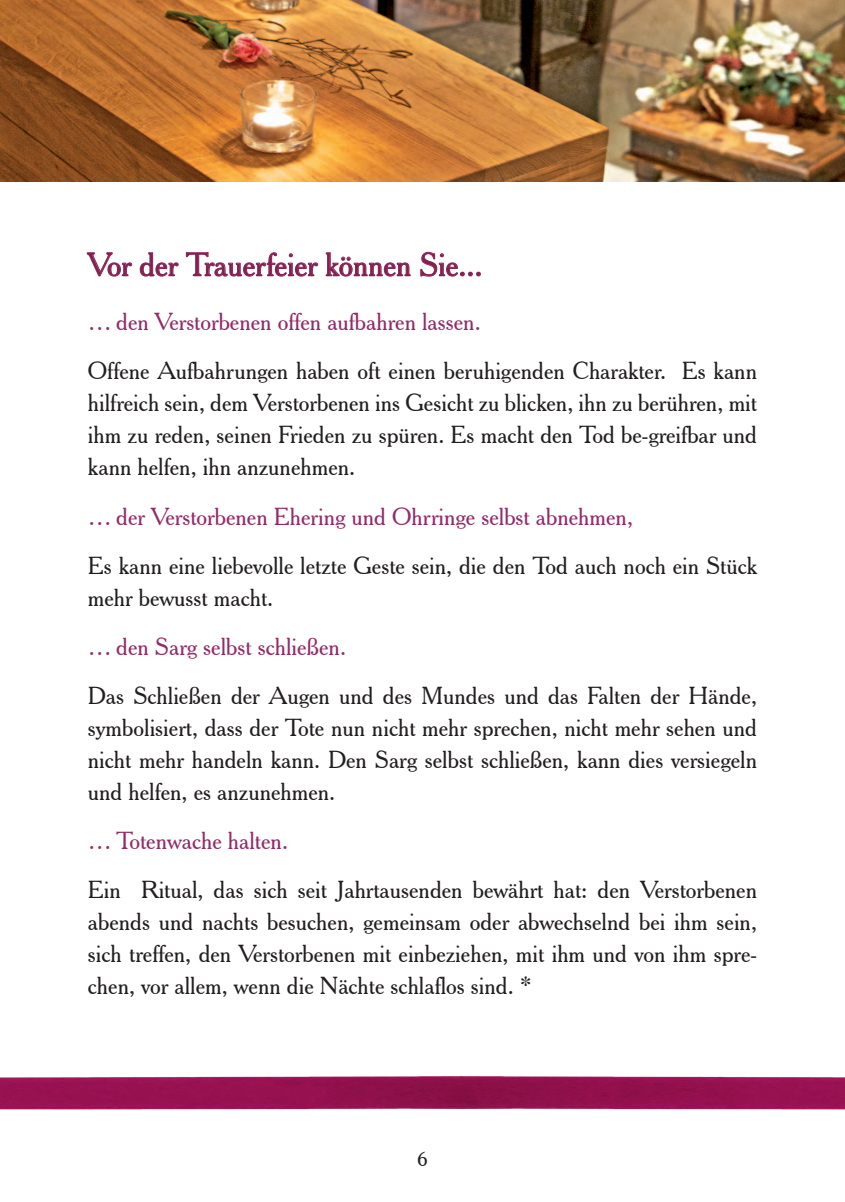
<style>
.page{position:relative;width:845px;height:1202px;background:#fff}
.page>*{position:absolute;margin:0;border:0;box-sizing:border-box;transform-origin:0 0}
.Überschrift_rechts{font:32px "Cheltenham BT";color:#82214c}
.t1{font:24px/32px "Cheltenham BT";color:#231f20;text-align:justify}
.t2{font:24px "Cheltenham BT";color:#932b69}
.t3{font:20px "Cheltenham BT";color:#231f20}
</style>
<div class="page">
<img style="left:0;top:1076px;width:845px;height:34px">
<svg style="left:86px;top:252px;width:47px;height:25px"></svg>
<svg style="left:139px;top:252px;width:40px;height:25px"></svg>
<svg style="left:185px;top:252px;width:134px;height:25px"></svg>
<svg style="left:325px;top:252px;width:86px;height:25px"></svg>
<svg style="left:420px;top:251px;width:61px;height:26px"></svg>
<img style="left:0;top:0;width:845px;height:181px">
<p class="Überschrift_rechts" style="left:88px;top:245px;width:396px">Vor der Trauerfeier können Sie...</p>
<p class="t2" style="left:88px;top:307px;width:394px">… den Verstorbenen offen aufbahren lassen.</p>
<p class="t1" style="left:88px;top:355px;width:671px">Offene Aufbahrungen haben oft einen beruhigenden Charakter. Es kann hilfreich sein, dem Verstorbenen ins Gesicht zu blicken, ihn zu berühren, mit ihm zu reden, seinen Frieden zu spüren. Es macht den Tod be-greifbar und kann helfen, ihn anzunehmen.</p>
<p class="t2" style="left:88px;top:501px;width:546px">… der Verstorbenen Ehering und Ohrringe selbst abnehmen,</p>
<p class="t1" style="left:88px;top:549px;width:670px">Es kann eine liebevolle letzte Geste sein, die den Tod auch noch ein Stück mehr bewusst macht.</p>
<p class="t2" style="left:88px;top:631px;width:260px">… den Sarg selbst schließen.</p>
<p class="t1" style="left:88px;top:679px;width:670px">Das Schließen der Augen und des Mundes und das Falten der Hände, symbolisiert, dass der Tote nun nicht mehr sprechen, nicht mehr sehen und nicht mehr handeln kann. Den Sarg selbst schließen, kann dies versiegeln und helfen, es anzunehmen.</p>
<p class="t2" style="left:88px;top:825px;width:202px">… Totenwache halten.</p>
<p class="t1" style="left:88px;top:873px;width:670px">Ein Ritual, das sich seit Jahrtausenden bewährt hat: den Verstorbenen abends und nachts besuchen, gemeinsam oder abwechselnd bei ihm sein, sich treffen, den Verstorbenen mit einbeziehen, mit ihm und von ihm spre&shy;chen, vor allem, wenn die Nächte schlaflos sind. *</p>
<p class="t3" style="left:417px;top:1147px;width:12px">6</p>
</div>
